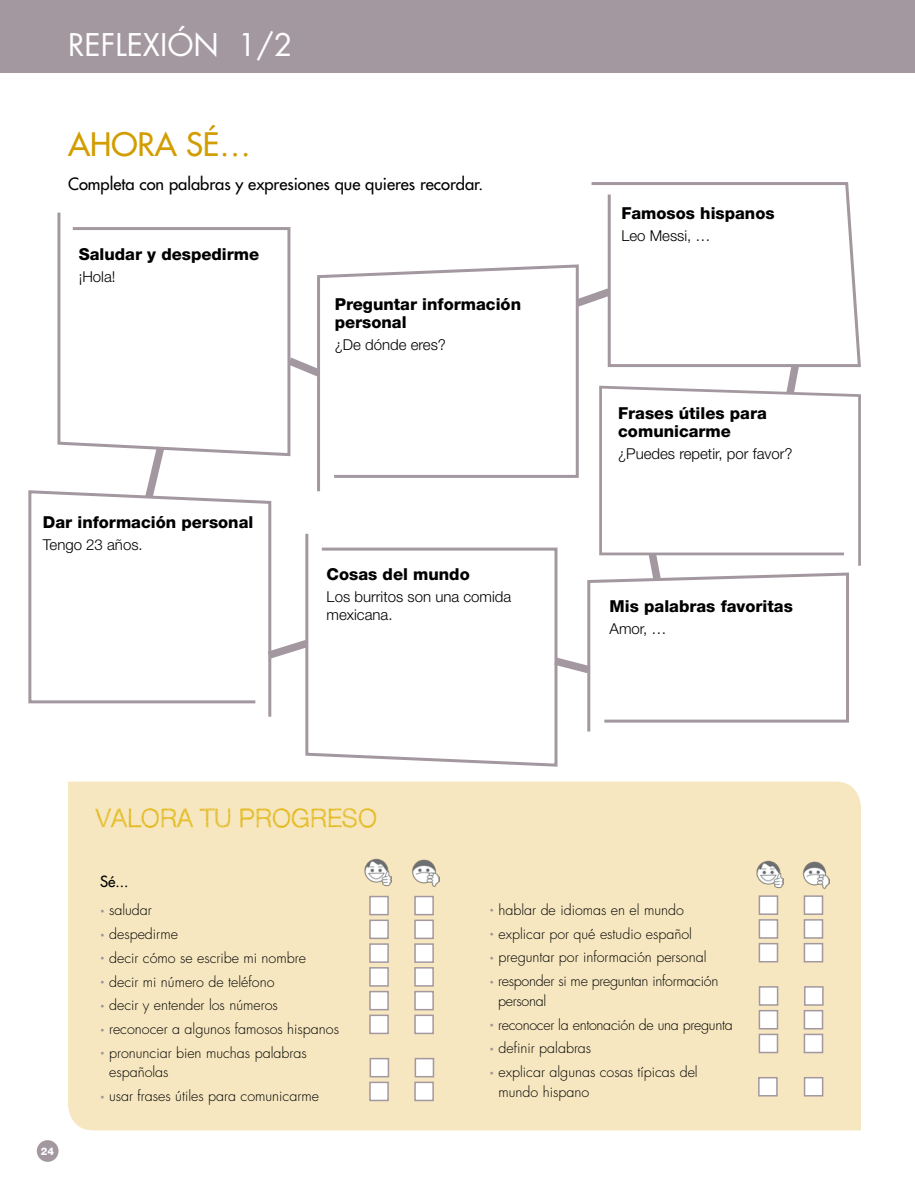
<style>
.page{position:relative;width:915px;height:1191px;background:#fff}
.page>*{position:absolute;margin:0;border:0;box-sizing:border-box;transform-origin:0 0}
.t1{font:500 31.5px "Futura Std";color:#d29d00}
.t2{font:30.45px "Futura Std";color:#fff}
.t3{font:300 25.5px "Sketchetik";color:#e0b100}
.t4{font:800 16.5px/18px "Helvetica Neue LT Std";color:#000}
.t5{font:500 16.5px "Futura Std";color:#000}
.t6{font:300 15px/18px "Helvetica Neue LT Std";color:#000}
.t7{font:500 15px "Futura Std";color:#000}
.t8{font:300 14.25px/19.5px "Futura Std";color:#000}
.t9{font:300 14.25px/19.5px "Futura Std";letter-spacing:-.02em;color:#000}
.t10{font:800 10.5px "Helvetica Neue LT Std";color:#fff}
.s1{font-size:7.5px;color:#a3989f}
</style>
<div class="page">
<div style="left:37px;top:1140px;width:21px;height:21px;background:#a3989f;border-radius:50%"></div>
<svg style="left:292px;top:358px;width:23px;height:18px"></svg>
<svg style="left:273px;top:640px;width:31px;height:18px"></svg>
<div style="left:0;top:0;width:914px;height:72px;background:#a3989f"></div>
<div style="left:68px;top:781px;width:792px;height:349px;background:#f6e7c0"></div>
<img style="left:361px;top:857px;width:31px;height:30px">
<img style="left:410px;top:857px;width:29px;height:30px">
<div style="left:369px;top:895px;width:19px;height:20px;background:#fff;border:2px solid #a3989f"></div>
<div style="left:414px;top:895px;width:19px;height:20px;background:#fff;border:2px solid #a3989f"></div>
<div style="left:369px;top:919px;width:19px;height:20px;background:#fff;border:2px solid #a3989f"></div>
<div style="left:414px;top:919px;width:19px;height:20px;background:#fff;border:2px solid #a3989f"></div>
<div style="left:369px;top:943px;width:19px;height:20px;background:#fff;border:2px solid #a3989f"></div>
<div style="left:414px;top:943px;width:19px;height:20px;background:#fff;border:2px solid #a3989f"></div>
<div style="left:369px;top:967px;width:19px;height:19px;background:#fff;border:2px solid #a3989f"></div>
<div style="left:414px;top:967px;width:19px;height:19px;background:#fff;border:2px solid #a3989f"></div>
<div style="left:369px;top:990px;width:19px;height:20px;background:#fff;border:2px solid #a3989f"></div>
<div style="left:414px;top:990px;width:19px;height:20px;background:#fff;border:2px solid #a3989f"></div>
<div style="left:369px;top:1014px;width:19px;height:20px;background:#fff;border:2px solid #a3989f"></div>
<div style="left:414px;top:1014px;width:19px;height:20px;background:#fff;border:2px solid #a3989f"></div>
<div style="left:369px;top:1057px;width:20px;height:20px;background:#fff;border:2px solid #a3989f"></div>
<div style="left:414px;top:1057px;width:20px;height:20px;background:#fff;border:2px solid #a3989f"></div>
<div style="left:369px;top:1081px;width:19px;height:20px;background:#fff;border:2px solid #a3989f"></div>
<div style="left:414px;top:1081px;width:19px;height:20px;background:#fff;border:2px solid #a3989f"></div>
<div style="left:758px;top:895px;width:20px;height:20px;background:#fff;border:2px solid #a3989f"></div>
<div style="left:803px;top:895px;width:20px;height:20px;background:#fff;border:2px solid #a3989f"></div>
<div style="left:758px;top:919px;width:20px;height:19px;background:#fff;border:2px solid #a3989f"></div>
<div style="left:803px;top:919px;width:20px;height:19px;background:#fff;border:2px solid #a3989f"></div>
<div style="left:758px;top:943px;width:20px;height:19px;background:#fff;border:2px solid #a3989f"></div>
<div style="left:803px;top:943px;width:20px;height:19px;background:#fff;border:2px solid #a3989f"></div>
<div style="left:758px;top:986px;width:20px;height:19px;background:#fff;border:2px solid #a3989f"></div>
<div style="left:803px;top:986px;width:20px;height:19px;background:#fff;border:2px solid #a3989f"></div>
<div style="left:758px;top:1010px;width:20px;height:19px;background:#fff;border:2px solid #a3989f"></div>
<div style="left:803px;top:1010px;width:20px;height:19px;background:#fff;border:2px solid #a3989f"></div>
<div style="left:758px;top:1033px;width:20px;height:20px;background:#fff;border:2px solid #a3989f"></div>
<div style="left:803px;top:1033px;width:20px;height:20px;background:#fff;border:2px solid #a3989f"></div>
<div style="left:757px;top:1077px;width:20px;height:19px;background:#fff;border:2px solid #a3989f"></div>
<div style="left:803px;top:1077px;width:20px;height:19px;background:#fff;border:2px solid #a3989f"></div>
<img style="left:752px;top:859px;width:31px;height:30px">
<img style="left:799px;top:859px;width:30px;height:30px">
<svg style="left:57px;top:212px;width:235px;height:245px"></svg>
<svg style="left:599px;top:385px;width:262px;height:181px"></svg>
<svg style="left:28px;top:490px;width:245px;height:227px"></svg>
<svg style="left:304px;top:533px;width:254px;height:234px"></svg>
<svg style="left:315px;top:264px;width:264px;height:228px"></svg>
<svg style="left:591px;top:182px;width:270px;height:185px"></svg>
<svg style="left:140px;top:438px;width:29px;height:68px"></svg>
<svg style="left:781px;top:357px;width:22px;height:44px"></svg>
<svg style="left:546px;top:545px;width:304px;height:189px"></svg>
<svg style="left:567px;top:282px;width:51px;height:31px"></svg>
<h2 class="t2" style="left:68px;top:25px;width:226px">REFLEXIÓN 1/2</h2>
<h1 class="t1" style="left:68px;top:124px;width:184px">AHORA SÉ…</h1>
<p class="t5" style="left:68px;top:173px;width:416px">Completa con palabras y expresiones que quieres recordar.</p>
<p class="t4" style="left:79px;top:245px;width:182px">Saludar y despedirme</p>
<p class="t6" style="left:79px;top:267px;width:38px">¡Hola!</p>
<p class="t4" style="left:43px;top:513px;width:212px">Dar información personal</p>
<p class="t6" style="left:43px;top:535px;width:101px">Tengo 23 años.</p>
<p class="t4" style="left:334px;top:295px;width:188px">Preguntar información personal</p>
<p class="t6" style="left:334px;top:335px;width:113px">¿De dónde eres?</p>
<p class="t4" style="left:326px;top:565px;width:145px">Cosas del mundo</p>
<p class="t6" style="left:326px;top:587px;width:186px">Los burritos son una comida mexicana.</p>
<h3 class="t3" style="left:96px;top:802px;width:282px">VALORA TU PROGRESO</h3>
<p class="t4" style="left:621px;top:204px;width:155px">Famosos hispanos</p>
<p class="t6" style="left:621px;top:226px;width:91px">Leo Messi, …</p>
<p class="t4" style="left:618px;top:404px;width:150px">Frases útiles para comunicarme</p>
<p class="t6" style="left:618px;top:445px;width:176px">¿Puedes repetir, por favor?</p>
<p class="t4" style="left:609px;top:597px;width:185px">Mis palabras favoritas</p>
<p class="t6" style="left:609px;top:619px;width:58px">Amor, …</p>
<p class="t10" style="left:41px;top:1144px;width:15px">24</p>
<p class="t7" style="left:100px;top:872px;width:30px">Sé...</p>
<p class="t8" style="left:100px;top:901px;width:53px"><span class="s1">•</span> saludar</p>
<p class="t8" style="left:100px;top:924px;width:79px"><span class="s1">•</span> despedirme</p>
<p class="t8" style="left:100px;top:948px;width:207px"><span class="s1">•</span> decir cómo se escribe mi nombre</p>
<p class="t8" style="left:100px;top:972px;width:176px"><span class="s1">•</span> decir mi número de teléfono</p>
<p class="t8" style="left:100px;top:996px;width:179px"><span class="s1">•</span> decir y entender los números</p>
<p class="t8" style="left:100px;top:1019px;width:240px"><span class="s1">•</span> reconocer a algunos famosos hispanos</p>
<p class="t8" style="left:109px;top:1043px;width:199px;text-indent:-9px"><span class="s1">•</span> pronunciar bien muchas palabras españolas</p>
<p class="t8" style="left:100px;top:1086px;width:220px"><span class="s1">•</span> usar frases útiles para comunicarme</p>
<p class="t8" style="left:489px;top:900px;width:196px"><span class="s1">•</span> hablar de idiomas en el mundo</p>
<p class="t8" style="left:489px;top:924px;width:204px"><span class="s1">•</span> explicar por qué estudio español</p>
<p class="t8" style="left:489px;top:948px;width:218px"><span class="s1">•</span> preguntar por información personal</p>
<p class="t9" style="left:498px;top:971px;width:221px;text-indent:-9px"><span class="s1">•</span> responder si me preguntan información personal</p>
<p class="t9" style="left:489px;top:1015px;width:245px"><span class="s1">•</span> reconocer la entonación de una pregunta</p>
<p class="t8" style="left:489px;top:1038px;width:103px"><span class="s1">•</span> definir palabras</p>
<p class="t8" style="left:498px;top:1062px;width:201px;text-indent:-9px"><span class="s1">•</span> explicar algunas cosas típicas del mundo hispano</p>
</div>
